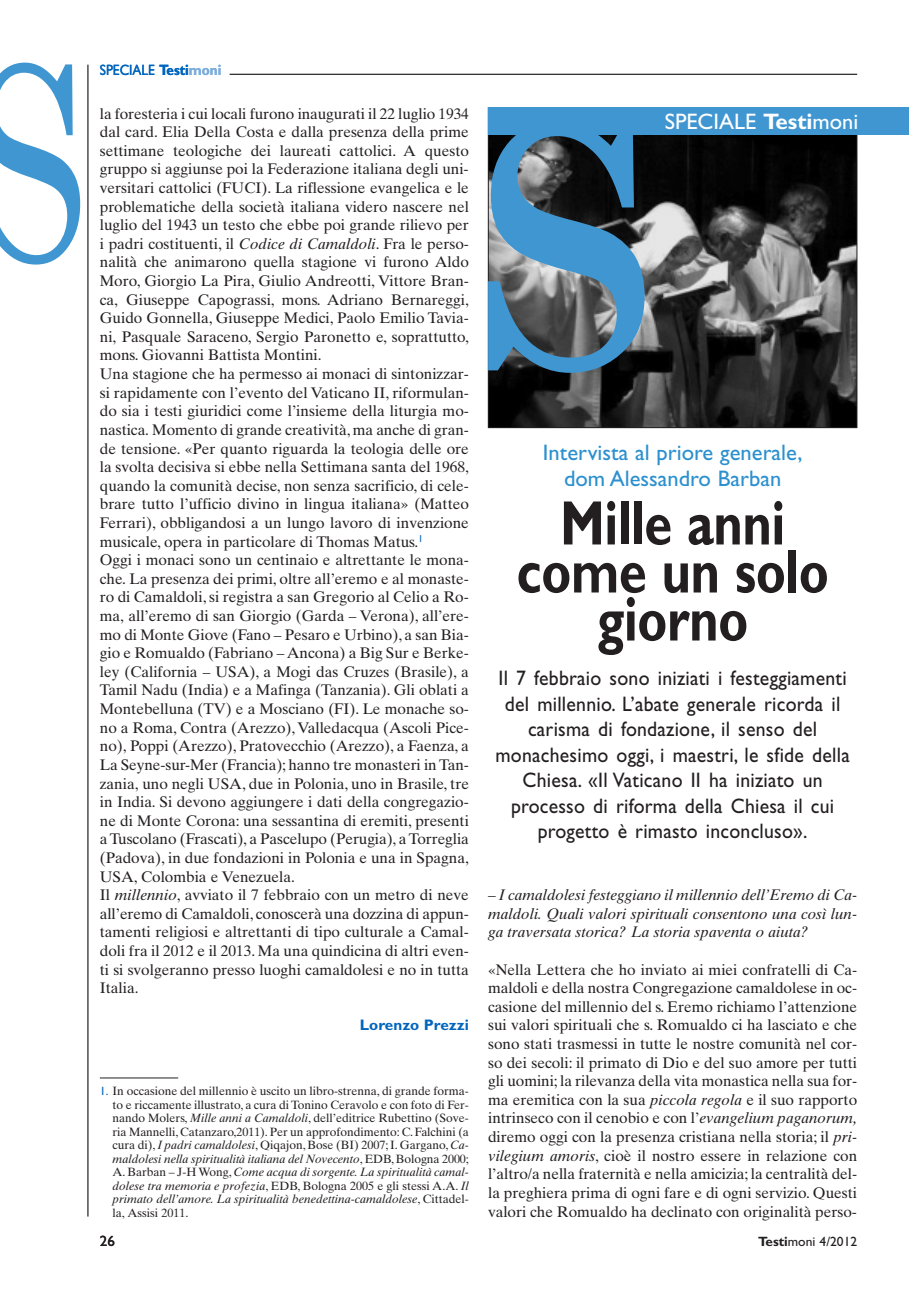
<style>
.page{position:relative;width:923px;height:1293px;background:#fff}
.page>*{position:absolute;margin:0;border:0;box-sizing:border-box;transform-origin:0 0}
.t1{font:700 63px/48px "Gill Sans";letter-spacing:-.005em;color:#231f20;text-align:center;scale:.8 1}
.t2{font:22.5px/25.5px "Gill Sans";color:#2c90cf;text-align:center}
.t3{font:22.35px "Gill Sans";color:#fff}
.t4{font:21px/25.5px "Gill Sans";letter-spacing:.01em;color:#231f20;text-align:center;scale:.94 1}
.t5{font:15.3px/18.6px "Times Ten";color:#231f20;text-align:justify}
.t6{font:italic 15.3px/18.6px "Times Ten";color:#231f20;text-align:justify}
.t7{font:700 15.3px "Gill Sans";color:#0065bd}
.t8{font:15px "Gill Sans";color:#0065bd;scale:.9 1}
.t9{font:15px "Gill Sans";color:#231f20}
.t10{font:13.5px "Gill Sans";color:#231f20}
.t11{font:12px/13.5px "Times Ten";color:#231f20;text-align:justify}
.s1{font-weight:700}
.s2{font-weight:700;color:#7aacdc}
.s3{font-style:italic}
.s4{font-family:"Gill Sans";color:#0065bd}
.s5{font-style:normal}
</style>
<div class="page">
<svg style="left:0;top:63px;width:80px;height:201px"></svg>
<hr style="left:87px;top:65px;width:1px;height:1151px;background:#231f20">
<hr style="left:229px;top:74px;width:628px;height:1px;background:#231f20">
<img style="left:490px;top:135px;width:365px;height:291px">
<hr style="left:100px;top:1077px;width:78px;height:1px;background:#231f20">
<div style="left:488px;top:107px;width:420px;height:28px;background:#3f96d1"></div>
<svg style="left:488px;top:135px;width:156px;height:238px;background:#476d87"></svg>
<p class="t8" style="left:100px;top:65px;width:137px">SPECIALE <span class="s1">Testi</span><span class="s2">moni</span></p>
<p class="t5" style="left:100px;top:106px;width:370px;text-align:left">la foresteria i cui locali furono inaugurati il 22 luglio 1934 dal card. Elia Della Costa e dalla presenza della prime settimane teologiche dei laureati cattolici. A questo gruppo si aggiunse poi la Federazione italiana degli uni&shy;versitari cattolici (FUCI). La riflessione evangelica e le problematiche della società italiana videro nascere nel luglio del 1943 un testo che ebbe poi grande rilievo per i padri costituenti, il <span class="s3">Codice di Camaldoli</span>. Fra le perso&shy;nalità che animarono quella stagione vi furono Aldo Moro, Giorgio La Pira, Giulio Andreotti, Vittore Bran&shy;ca, Giuseppe Capograssi, mons. Adriano Bernareggi, Guido Gonnella, Giuseppe Medici, Paolo Emilio Tavia&shy;ni, Pasquale Saraceno, Sergio Paronetto e, soprattutto, mons. Giovanni Battista Montini.<br>Una stagione che ha permesso ai monaci di sintonizzar&shy;si rapidamente con l’evento del Vaticano II, riformulan&shy;do sia i testi giuridici come l’insieme della liturgia mo&shy;nastica. Momento di grande creatività, ma anche di gran&shy;de tensione. «Per quanto riguarda la teologia delle ore la svolta decisiva si ebbe nella Settimana santa del 1968, quando la comunità decise, non senza sacrificio, di cele&shy;brare tutto l’ufficio divino in lingua italiana» (Matteo Ferrari), obbligandosi a un lungo lavoro di invenzione musicale, opera in particolare di Thomas Matus.<sup>1<br></sup>Oggi i monaci sono un centinaio e altrettante le mona&shy;che. La presenza dei primi, oltre all’eremo e al monaste&shy;ro di Camaldoli, si registra a san Gregorio al Celio a Ro&shy;ma, all’eremo di san Giorgio (Garda – Verona), all’ere&shy;mo di Monte Giove (Fano – Pesaro e Urbino), a san Bia&shy;gio e Romualdo (Fabriano – Ancona) a Big Sur e Berke&shy;ley (California – USA), a Mogi das Cruzes (Brasile), a Tamil Nadu (India) e a Mafinga (Tanzania). Gli oblati a Montebelluna (TV) e a Mosciano (FI). Le monache so&shy;no a Roma, Contra (Arezzo), Valledacqua (Ascoli Pice&shy;no), Poppi (Arezzo), Pratovecchio (Arezzo), a Faenza, a La Seyne-sur-Mer (Francia); hanno tre monasteri in Tan&shy;zania, uno negli USA, due in Polonia, uno in Brasile, tre in India. Si devono aggiungere i dati della congregazio&shy;ne di Monte Corona: una sessantina di eremiti, presenti a Tuscolano (Frascati), a Pascelupo (Perugia), a Torreglia (Padova), in due fondazioni in Polonia e una in Spagna, USA, Colombia e Venezuela.<br>Il <span class="s3">millennio</span>, avviato il 7 febbraio con un metro di neve all’eremo di Camaldoli, conoscerà una dozzina di appun&shy;tamenti religiosi e altrettanti di tipo culturale a Camal&shy;doli fra il 2012 e il 2013. Ma una quindicina di altri even&shy;ti si svolgeranno presso luoghi camaldolesi e no in tutta Italia.</p>
<p class="t7" style="left:360px;top:1019px;width:110px">Lorenzo Prezzi</p>
<p class="t11" style="left:113px;top:1085px;width:358px;text-indent:-13px"><span class="s4">1.</span> In occasione del millennio è uscito un libro-strenna, di grande forma&shy;to e riccamente illustrato, a cura di Tonino Ceravolo e con foto di Fer&shy;nando Molers, <span class="s3">Mille anni a Camaldoli</span>, dell’editrice Rubettino (Sove&shy;ria Mannelli, Catanzaro,2011). Per un approfondimento: C. Falchini (a cura di), <span class="s3">I padri camaldolesi</span>, Qiqajon, Bose (BI) 2007; I. Gargano, <span class="s3">Ca&shy;maldolesi nella spiritualità italiana del Novecento</span>, EDB, Bologna 2000; A. Barban – J-H Wong, <span class="s3">Come acqua di sorgente. La spiritualità camal&shy;dolese tra memoria e profezia</span>, EDB, Bologna 2005 e gli stessi A.A. <span class="s3">Il primato dell’amore. La spiritualità benedettina-camaldolese</span>, Cittadel&shy;la, Assisi 2011.</p>
<h3 class="t3" style="left:664px;top:113px;width:195px">SPECIALE <span class="s1">Testi</span>moni</h3>
<h2 class="t2" style="left:543px;top:442px;width:261px">Intervista al priore generale, dom Alessandro Barban</h2>
<h1 class="t1" style="left:516px;top:506px;width:392px">Mille anni come un solo giorno</h1>
<p class="t4" style="left:495px;top:667px;width:378px">Il 7 febbraio sono iniziati i festeggiamenti del millennio. L’abate generale ricorda il carisma di fondazione, il senso del monachesimo oggi, i maestri, le sfide della Chiesa. «Il Vaticano II ha iniziato un processo di riforma della Chiesa il cui progetto è rimasto inconcluso».</p>
<p class="t6" style="left:488px;top:887px;width:370px"><span class="s5">–</span> I camaldolesi festeggiano il millennio dell’Eremo di Ca&shy;maldoli. Quali valori spirituali consentono una così lun&shy;ga traversata storica? La storia spaventa o aiuta?</p>
<p class="t5" style="left:488px;top:961px;width:370px">«Nella Lettera che ho inviato ai miei confratelli di Ca&shy;maldoli e della nostra Congregazione camaldolese in oc&shy;casione del millennio del s. Eremo richiamo l’attenzione sui valori spirituali che s. Romualdo ci ha lasciato e che sono stati trasmessi in tutte le nostre comunità nel cor&shy;so dei secoli: il primato di Dio e del suo amore per tutti gli uomini; la rilevanza della vita monastica nella sua for&shy;ma eremitica con la sua <span class="s3">piccola regola</span> e il suo rapporto intrinseco con il cenobio e con l’<span class="s3">evangelium paganorum, </span>diremo oggi con la presenza cristiana nella storia; il <span class="s3">pri&shy;vilegium amoris</span>, cioè il nostro essere in relazione con l’altro/a nella fraternità e nella amicizia; la centralità del&shy;la preghiera prima di ogni fare e di ogni servizio. Questi valori che Romualdo ha declinato con originalità perso-</p>
<p class="t9" style="left:100px;top:1235px;width:16px">26</p>
<p class="t10" style="left:758px;top:1236px;width:101px"><span class="s1">Testi</span>moni 4/2012</p>
</div>
